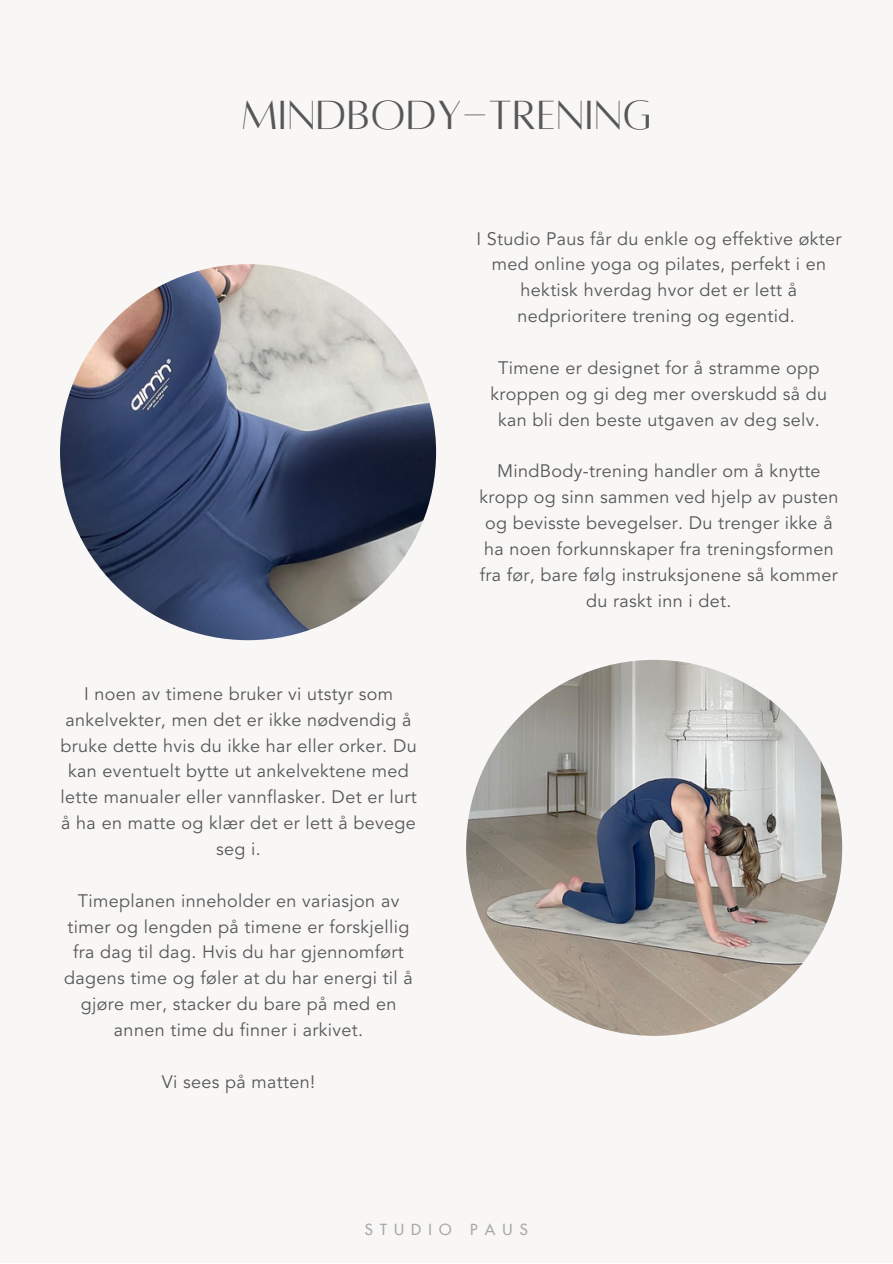
<style>
.page{position:relative;width:893px;height:1264px;background:#fff}
.page>*{position:absolute;margin:0;border:0;box-sizing:border-box;transform-origin:0 0}
.t1{font:45px "Alta regular";letter-spacing:.02em;color:#575757}
.t2{font:18px/25.8px "Avenir";letter-spacing:.02em;color:#575757;text-align:center}
.t3{font:500 15px "Futura";letter-spacing:.48em;color:#a6a6a6}
</style>
<div class="page">
<div style="left:0;top:0;width:892px;height:1262px;background:#f8f7f6"></div>
<img style="left:60px;top:264px;width:376px;height:376px;border-radius:50%">
<img style="left:466px;top:660px;width:376px;height:375px;border-radius:50%">
<p class="t1" style="left:241px;top:93px;width:411px">MINDBODY-TRENING</p>
<p class="t2" style="left:60px;top:681px;width:358px">I noen av timene bruker vi utstyr som ankelvekter, men det er ikke nødvendig å bruke dette hvis du ikke har eller orker. Du kan eventuelt bytte ut ankelvektene med lette manualer eller vannflasker. Det er lurt å ha en matte og klær det er lett å bevege seg i.</p>
<p class="t2" style="left:64px;top:888px;width:350px">Timeplanen inneholder en variasjon av timer og lengden på timene er forskjellig fra dag til dag. Hvis du har gjennomført dagens time og føler at du har energi til å gjøre mer, stacker du bare på med en annen time du finner i arkivet.</p>
<p class="t2" style="left:162px;top:1069px;width:155px">Vi sees på matten!</p>
<p class="t2" style="left:476px;top:226px;width:366px">I Studio Paus får du enkle og effektive økter med online yoga og pilates, perfekt i en hektisk hverdag hvor det er lett å nedprioritere trening og egentid.</p>
<p class="t2" style="left:490px;top:355px;width:338px">Timene er designet for å stramme opp kroppen og gi deg mer overskudd så du kan bli den beste utgaven av deg selv.</p>
<p class="t2" style="left:479px;top:459px;width:360px">MindBody-trening handler om å knytte kropp og sinn sammen ved hjelp av pusten og bevisste bevegelser. Du trenger ikke å ha noen forkunnskaper fra treningsformen fra før, bare følg instruksjonene så kommer du raskt inn i det.</p>
<p class="t3" style="left:365px;top:1222px;width:165px">STUDIO PAUS</p>
</div>
